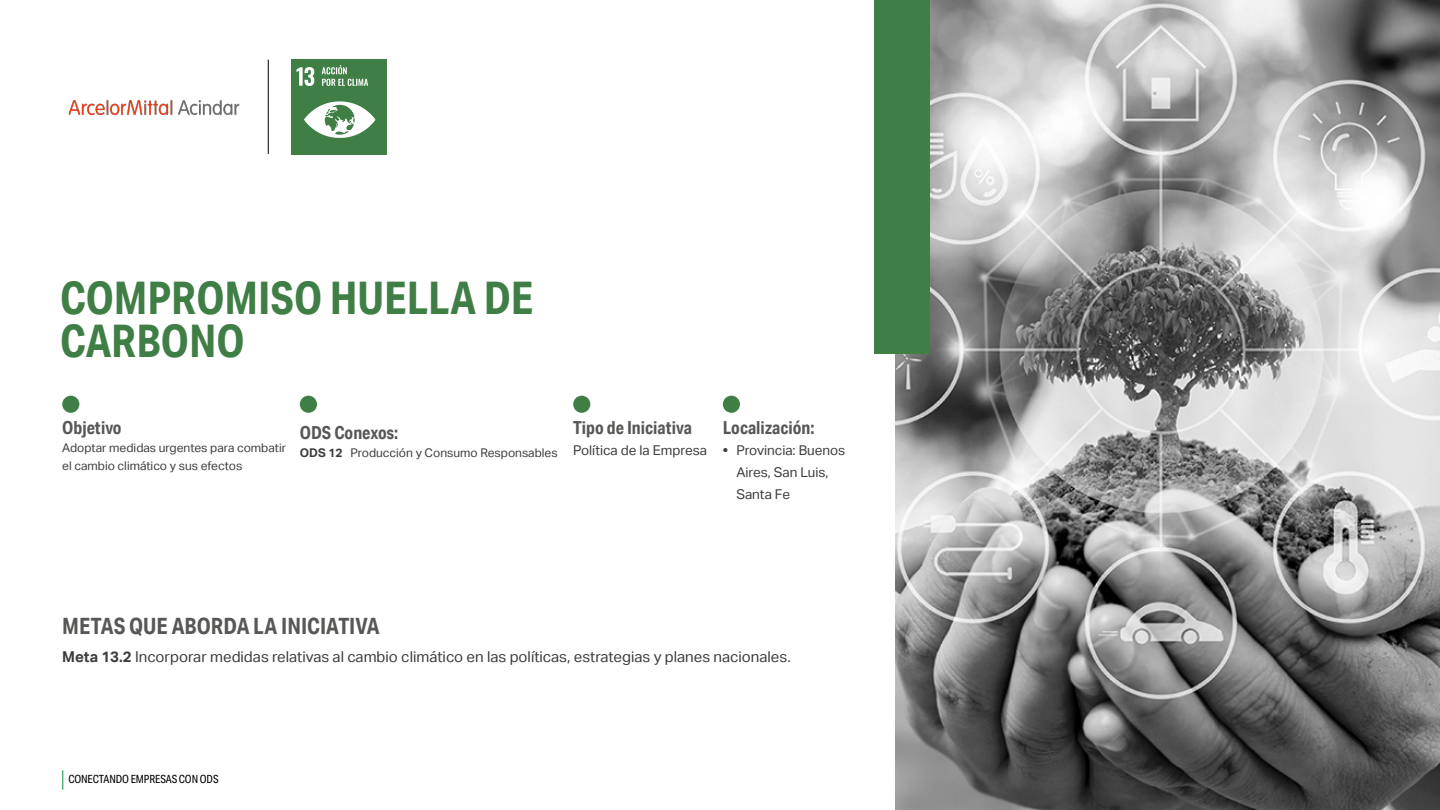
<style>
.page{position:relative;width:1440px;height:810px;background:#fff}
.page>*{position:absolute;margin:0;border:0;box-sizing:border-box;transform-origin:0 0}
.t1{font:700 45px/42.8px "Aktiv Grotesk Cd";color:#3f7e44}
.t2{font:700 22.5px "Aktiv Grotesk Cd";color:#575756}
.t3{font:700 18px "Aktiv Grotesk Cd";color:#575756}
.t4{font:15px "Aktiv Grotesk";color:#3c3c3b}
.t5{font:13.5px/21.8px "Aktiv Grotesk";color:#3c3c3b}
.t6{font:12px/18px "Aktiv Grotesk";color:#3c3c3b}
.t7{font:11.25px "Aktiv Grotesk Cd";letter-spacing:-.01em;color:#000}
.s1{font-weight:700}
</style>
<div class="page">
<svg style="left:62px;top:770px;width:1px;height:20px"></svg>
<img style="left:896px;top:0;width:544px;height:810px">
<div style="left:874px;top:0;width:56px;height:354px;background:#3f7e44"></div>
<div style="left:62px;top:396px;width:17px;height:17px;background:#3f7e44;border-radius:50%"></div>
<div style="left:723px;top:396px;width:17px;height:17px;background:#3f7e44;border-radius:50%"></div>
<img style="left:291px;top:60px;width:95px;height:94px">
<hr style="left:268px;top:60px;width:1px;height:94px;background:#000">
<div style="left:573px;top:396px;width:17px;height:17px;background:#3f7e44;border-radius:50%"></div>
<img style="left:68px;top:100px;width:172px;height:15px">
<div style="left:300px;top:396px;width:17px;height:17px;background:#3f7e44;border-radius:50%"></div>
<h1 class="t1" style="left:60px;top:276px;width:475px">COMPROMISO HUELLA DE<br>CARBONO</h1>
<h3 class="t3" style="left:62px;top:416px;width:61px">Objetivo</h3>
<p class="t6" style="left:62px;top:438px;width:225px">Adoptar medidas urgentes para combatir el cambio climático y sus efectos</p>
<h3 class="t3" style="left:300px;top:422px;width:100px">ODS Conexos:</h3>
<p class="t6" style="left:300px;top:444px;width:259px"><span class="s1">ODS 12</span> Producción y Consumo Responsables</p>
<h3 class="t3" style="left:573px;top:416px;width:120px">Tipo de Iniciativa</h3>
<p class="t5" style="left:573px;top:440px;width:135px">Política de la Empresa</p>
<h3 class="t3" style="left:723px;top:416px;width:93px">Localización:</h3>
<p class="t5" style="left:736px;top:440px;width:110px;text-indent:-14px"><span class="s1">•</span> Provincia: Buenos<br>Aires, San Luis,<br>Santa Fe</p>
<h2 class="t2" style="left:62px;top:613px;width:319px">METAS QUE ABORDA LA INICIATIVA</h2>
<p class="t4" style="left:62px;top:648px;width:730px"><span class="s1">Meta 13.2</span> Incorporar medidas relativas al cambio climático en las políticas, estrategias y planes nacionales.</p>
<p class="t7" style="left:68px;top:773px;width:152px">CONECTANDO EMPRESAS CON ODS</p>
</div>
